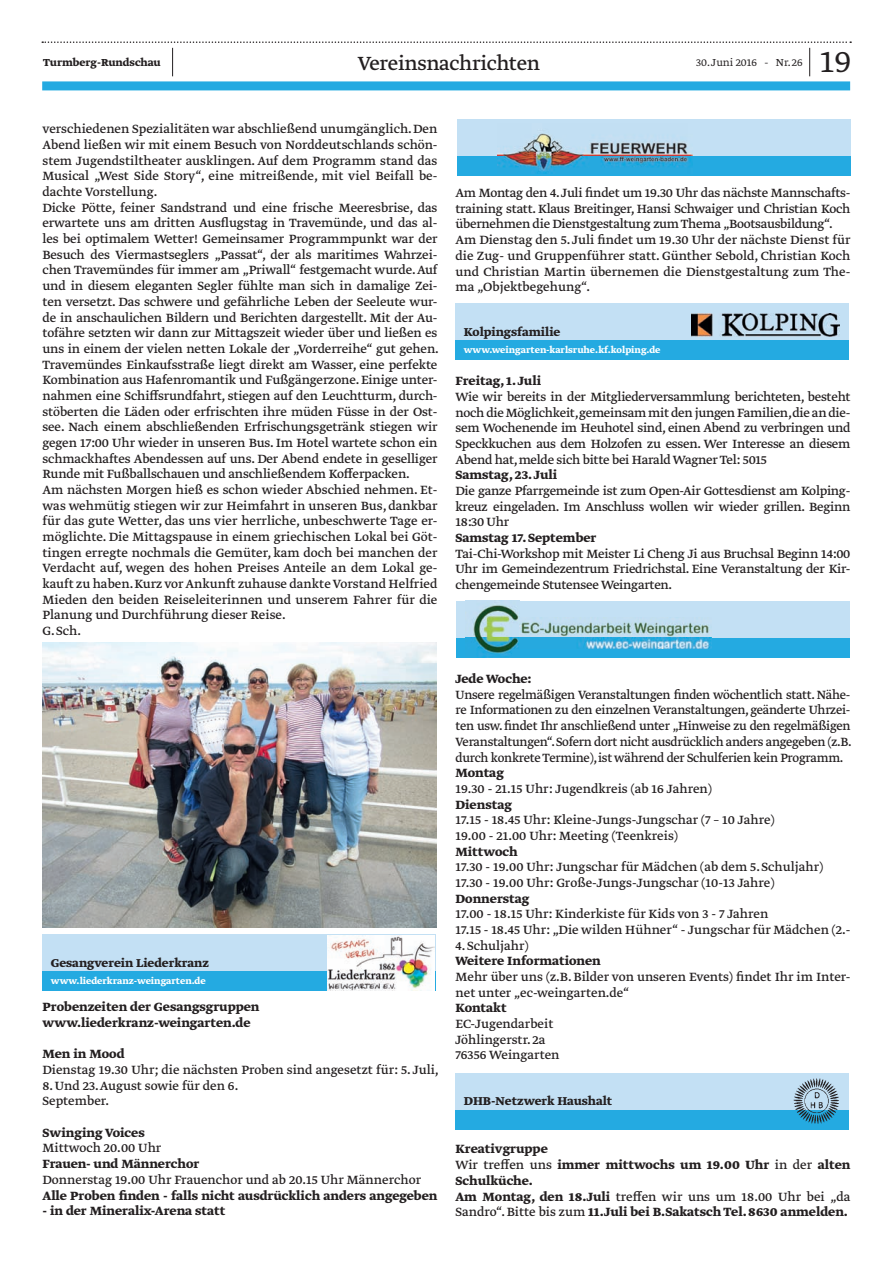
<style>
.page{position:relative;width:893px;height:1263px;background:#fff}
.page>*{position:absolute;margin:0;border:0;box-sizing:border-box;transform-origin:0 0}
.t1{font:300 36px "Greta Text Std";color:#231f20}
.t2{font:22.5px "Greta Text Std";letter-spacing:-.015em;color:#231f20}
.t3{font:14.1px/15.8px "Greta Text Std";letter-spacing:-.01em;color:#231f20}
.t4{font:700 14.1px/15.8px "Greta Text Std";color:#231f20}
.t5{font:700 13.5px "Greta Text Std";color:#231f20}
.t6{font:700 12px "Greta Text Std";color:#231f20}
.t7{font:300 12px "Greta Text Std";color:#231f20}
.t8{font:700 10.5px "Greta Text Std";color:#fff}
.s1{font-weight:400}
</style>
<div class="page">
<div style="left:42px;top:81px;width:808px;height:9px;background:#24aae1"></div>
<svg style="left:42px;top:41px;width:809px;height:35px"></svg>
<div style="left:457px;top:119px;width:393px;height:57px;background:#c3e0f4"></div>
<div style="left:457px;top:156px;width:393px;height:20px;background:#24aae1"></div>
<img style="left:497px;top:133px;width:195px;height:40px">
<div style="left:43px;top:934px;width:393px;height:57px;background:#c3e0f4"></div>
<div style="left:43px;top:971px;width:393px;height:20px;background:#24aae1"></div>
<img style="left:328px;top:935px;width:107px;height:56px">
<div style="left:455px;top:303px;width:394px;height:57px;background:#c3e0f4"></div>
<div style="left:455px;top:340px;width:394px;height:20px;background:#24aae1"></div>
<img style="left:691px;top:314px;width:149px;height:22px">
<div style="left:456px;top:601px;width:393px;height:57px;background:#c3e0f4"></div>
<div style="left:456px;top:638px;width:393px;height:20px;background:#24aae1"></div>
<img style="left:466px;top:605px;width:53px;height:53px">
<img style="left:520px;top:622px;width:191px;height:27px">
<img style="left:43px;top:642px;width:393px;height:286px">
<div style="left:455px;top:1073px;width:394px;height:57px;background:#c3e0f4"></div>
<div style="left:455px;top:1110px;width:394px;height:20px;background:#24aae1"></div>
<img style="left:793px;top:1078px;width:46px;height:46px">
<p class="t6" style="left:43px;top:56px;width:119px">Turmberg-Rundschau</p>
<p class="t7" style="left:696px;top:56px;width:108px">30. Juni 2016 - Nr. 26</p>
<h1 class="t1" style="left:820px;top:41px;width:32px">19</h1>
<h2 class="t2" style="left:358px;top:50px;width:184px">Vereinsnachrichten</h2>
<p class="t3" style="left:43px;top:122px;width:398px">verschiedenen Spezialitäten war abschließend unumgänglich. Den Abend ließen wir mit einem Besuch von Norddeutschlands schön&shy;stem Jugendstiltheater ausklingen. Auf dem Programm stand das Musical „West Side Story“, eine mitreißende, mit viel Beifall be&shy;dachte Vorstellung.<br>Dicke Pötte, feiner Sandstrand und eine frische Meeresbrise, das erwartete uns am dritten Ausflugstag in Travemünde, und das al&shy;les bei optimalem Wetter! Gemeinsamer Programmpunkt war der Besuch des Viermastseglers „Passat“, der als maritimes Wahrzei&shy;chen Travemündes für immer am „Priwall“ festgemacht wurde. Auf und in diesem eleganten Segler fühlte man sich in damalige Zei&shy;ten versetzt. Das schwere und gefährliche Leben der Seeleute wur&shy;de in anschaulichen Bildern und Berichten dargestellt. Mit der Au&shy;tofähre setzten wir dann zur Mittagszeit wieder über und ließen es uns in einem der vielen netten Lokale der „Vorderreihe“ gut gehen.<br>Travemündes Einkaufsstraße liegt direkt am Wasser, eine perfekte Kombination aus Hafenromantik und Fußgängerzone. Einige unter&shy;nahmen eine Schiffsrundfahrt, stiegen auf den Leuchtturm, durch&shy;stöberten die Läden oder erfrischten ihre müden Füsse in der Ost&shy;see. Nach einem abschließenden Erfrischungsgetränk stiegen wir gegen 17:00 Uhr wieder in unseren Bus. Im Hotel wartete schon ein schmackhaftes Abendessen auf uns. Der Abend endete in geselliger Runde mit Fußballschauen und anschließendem Kofferpacken.<br>Am nächsten Morgen hieß es schon wieder Abschied nehmen. Et&shy;was wehmütig stiegen wir zur Heimfahrt in unseren Bus, dankbar für das gute Wetter, das uns vier herrliche, unbeschwerte Tage er&shy;möglichte. Die Mittagspause in einem griechischen Lokal bei Göt&shy;tingen erregte nochmals die Gemüter, kam doch bei manchen der Verdacht auf, wegen des hohen Preises Anteile an dem Lokal ge&shy;kauft zu haben. Kurz vor Ankunft zuhause dankte Vorstand Helfried Mieden den beiden Reiseleiterinnen und unserem Fahrer für die Planung und Durchführung dieser Reise.<br>G. Sch.</p>
<p class="t5" style="left:51px;top:955px;width:160px">Gesangverein Liederkranz</p>
<p class="t8" style="left:51px;top:974px;width:156px">www.liederkranz-weingarten.de</p>
<p class="t4" style="left:43px;top:1000px;width:219px">Probenzeiten der Gesangsgruppen www.liederkranz-weingarten.de</p>
<p class="t4" style="left:43px;top:1047px;width:84px">Men in Mood</p>
<p class="t3" style="left:43px;top:1063px;width:398px">Dienstag 19.30 Uhr; die nächsten Proben sind angesetzt für: 5. Juli,</p>
<p class="t3" style="left:43px;top:1078px;width:197px">8. Und 23. August sowie für den 6.<br>September.</p>
<p class="t4" style="left:43px;top:1125px;width:104px">Swinging Voices</p>
<p class="t3" style="left:43px;top:1141px;width:120px">Mittwoch 20.00 Uhr</p>
<p class="t4" style="left:43px;top:1157px;width:158px">Frauen- und Männerchor</p>
<p class="t3" style="left:43px;top:1172px;width:380px">Donnerstag 19.00 Uhr Frauenchor und ab 20.15 Uhr Männerchor</p>
<p class="t4" style="left:43px;top:1188px;width:396px">Alle Proben finden - falls nicht ausdrücklich anders angegeben</p>
<p class="t4" style="left:43px;top:1204px;width:184px">- in der Mineralix-Arena statt</p>
<p class="t3" style="left:455px;top:186px;width:396px">Am Montag den 4. Juli findet um 19.30 Uhr das nächste Mannschafts&shy;training statt. Klaus Breitinger, Hansi Schwaiger und Christian Koch übernehmen die Dienstgestaltung zum Thema „Bootsausbildung“.<br>Am Dienstag den 5. Juli findet um 19.30 Uhr der nächste Dienst für die Zug- und Gruppenführer statt. Günther Sebold, Christian Koch und Christian Martin übernemen die Dienstgestaltung zum The&shy;ma „Objektbegehung“.</p>
<p class="t5" style="left:464px;top:324px;width:98px">Kolpingsfamilie</p>
<p class="t8" style="left:464px;top:343px;width:198px">www.weingarten-karlsruhe.kf.kolping.de</p>
<p class="t4" style="left:455px;top:374px;width:87px">Freitag, 1. Juli</p>
<p class="t3" style="left:455px;top:390px;width:396px;text-align:justify">Wie wir bereits in der Mitgliederversammlung berichteten, besteht noch die Möglichkeit,gemeinsam mit den jungen Familien,die an die&shy;sem Wochenende im Heuhotel sind, einen Abend zu verbringen und Speckkuchen aus dem Holzofen zu essen. Wer Interesse an diesem Abend hat, melde sich bitte bei Harald Wagner Tel: 5015</p>
<p class="t4" style="left:455px;top:468px;width:103px">Samstag, 23. Juli</p>
<p class="t3" style="left:455px;top:484px;width:396px;text-align:justify">Die ganze Pfarrgemeinde ist zum Open-Air Gottesdienst am Kolping&shy;kreuz eingeladen. Im Anschluss wollen wir wieder grillen. Beginn 18:30 Uhr</p>
<p class="t4" style="left:455px;top:531px;width:143px">Samstag 17. September</p>
<p class="t3" style="left:455px;top:546px;width:396px;text-align:justify">Tai-Chi-Workshop mit Meister Li Cheng Ji aus Bruchsal Beginn 14:00<br>Uhr im Gemeindezentrum Friedrichstal. Eine Veranstaltung der Kir&shy;chengemeinde Stutensee Weingarten.</p>
<p class="t4" style="left:455px;top:672px;width:78px">Jede Woche:</p>
<p class="t3" style="left:455px;top:687px;width:398px;text-align:justify">Unsere regelmäßigen Veranstaltungen finden wöchentlich statt. Nähe&shy;re Informationen zu den einzelnen Veranstaltungen, geänderte Uhrzei&shy;ten usw. findet Ihr anschließend unter „Hinweise zu den regelmäßigen Veranstaltungen“. Sofern dort nicht ausdrücklich anders angegeben (z.B. durch konkrete Termine), ist während der Schulferien kein Programm.</p>
<p class="t4" style="left:455px;top:766px;width:50px">Montag</p>
<p class="t3" style="left:455px;top:781px;width:258px">19.30 - 21.15 Uhr: Jugendkreis (ab 16 Jahren)</p>
<p class="t4" style="left:455px;top:797px;width:58px">Dienstag</p>
<p class="t3" style="left:455px;top:813px;width:321px">17.15 - 18.45 Uhr: Kleine-Jungs-Jungschar (7 – 10 Jahre)<br>19.00 - 21.00 Uhr: Meeting (Teenkreis)</p>
<p class="t4" style="left:455px;top:844px;width:64px">Mittwoch</p>
<p class="t3" style="left:455px;top:860px;width:369px">17.30 - 19.00 Uhr: Jungschar für Mädchen (ab dem 5. Schuljahr)<br>17.30 - 19.00 Uhr: Große-Jungs-Jungschar (10-13 Jahre)</p>
<p class="t4" style="left:455px;top:891px;width:75px">Donnerstag</p>
<p class="t3" style="left:455px;top:907px;width:396px">17.00 - 18.15 Uhr: Kinderkiste für Kids von 3 - 7 Jahren<br>17.15 - 18.45 Uhr: „Die wilden Hühner“ - Jungschar für Mädchen (2.-</p>
<p class="t3" style="left:455px;top:938px;width:75px">4. Schuljahr)</p>
<p class="t4" style="left:455px;top:954px;width:147px">Weitere Informationen</p>
<p class="t3" style="left:455px;top:970px;width:396px">Mehr über uns (z.B. Bilder von unseren Events) findet Ihr im Inter&shy;net unter „ec-weingarten.de“</p>
<p class="t4" style="left:455px;top:1001px;width:53px">Kontakt</p>
<p class="t3" style="left:455px;top:1017px;width:106px">EC-Jugendarbeit<br>Jöhlingerstr. 2a<br>76356 Weingarten</p>
<p class="t5" style="left:464px;top:1093px;width:150px">DHB-Netzwerk Haushalt</p>
<p class="t4" style="left:455px;top:1142px;width:396px">Kreativgruppe<br><span class="s1">Wir treffen uns</span> immer mittwochs um 19.00 Uhr <span class="s1">in der</span> alten Schulküche.<br>Am Montag, den 18.Juli <span class="s1">treffen wir uns um 18.00 Uhr bei „da Sandro“. Bitte bis zum</span> 11.Juli bei B.Sakatsch Tel. 8630 anmelden.</p>
</div>
